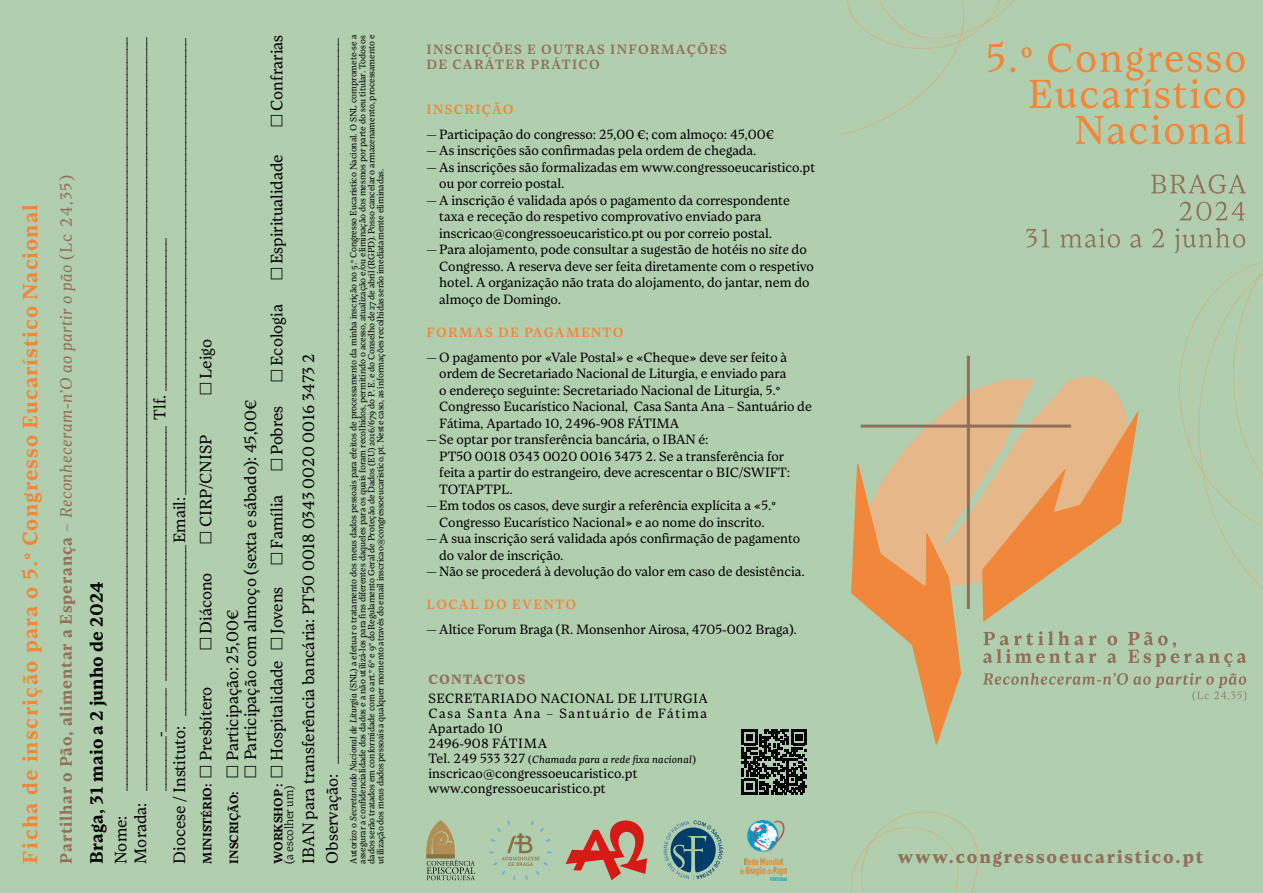
<style>
.page{position:relative;width:1263px;height:893px;background:#b1cfae}
.page>*{position:absolute;margin:0;border:0;box-sizing:border-box;transform-origin:0 0}
.t1{font:700 21px "Loretta";letter-spacing:.05em;color:#f1873b}
.t2{font:800 18px "Loretta";letter-spacing:.1em;color:#916f5b}
.t3{font:700 18px "Loretta";letter-spacing:.01em;color:#000}
.t4{font:16.5px/26.5px "Loretta";color:#000}
.t5{font:700 16.5px "Loretta";letter-spacing:.05em;color:#916f5b}
.t6{font:13.5px/16.5px "Loretta";color:#000}
.t7{font:13.5px/15px "Loretta";letter-spacing:.03em;color:#000}
.t8{font:600 13.5px/15px "Loretta";letter-spacing:.1em;color:#916f5b}
.t9{font:600 13.5px "Loretta";letter-spacing:.1em;color:#f1873b}
.t10{font:800 13.5px "Loretta";letter-spacing:.1em;color:#916f5b}
.t11{font:700 12px "Loretta";color:#000}
.t12{font:300 12px "Loretta";letter-spacing:-.01em;color:#000}
.t13{font:italic 10.5px "Loretta";letter-spacing:.01em;color:#000}
.t14{font:9px/9px "Loretta";letter-spacing:-.01em;color:#000;text-align:justify}
.s1{font-weight:500}
.s2{font-weight:400;font-style:italic}
.s3{font-weight:400}
.s4{font-weight:700}
.s5{font-size:16.5px}
.s6{font-weight:400;font-size:16.5px}
.s7{font-style:italic}
.s8{font-weight:700;font-size:12px}
.s9{font-style:normal;font-size:13.5px}
.s10{font-style:normal}
</style>
<div class="page">
<svg style="left:851px;top:811px;width:127px;height:82px"></svg>
<svg style="left:427px;top:860px;width:48px;height:20px"></svg>
<svg style="left:426px;top:820px;width:29px;height:34px"></svg>
<div style="left:426px;top:854px;width:29px;height:4px;background:#8a7141;border:1px solid #8a7141"></div>
<svg style="left:742px;top:729px;width:65px;height:65px"></svg>
<svg style="left:983px;top:673px;width:263px;height:28px"></svg>
<svg style="left:840px;top:0;width:405px;height:144px"></svg>
<svg style="left:1151px;top:174px;width:95px;height:20px"></svg>
<svg style="left:860px;top:387px;width:122px;height:198px"></svg>
<svg style="left:851px;top:464px;width:110px;height:281px"></svg>
<svg style="left:982px;top:202px;width:281px;height:465px"></svg>
<hr style="left:967px;top:356px;width:3px;height:253px;background:#916f5b">
<hr style="left:861px;top:425px;width:210px;height:3px;background:#916f5b">
<svg style="left:489px;top:820px;width:63px;height:60px"></svg>
<svg style="left:566px;top:820px;width:158px;height:60px"></svg>
<img style="left:740px;top:820px;width:47px;height:60px">
<h1 class="t1" style="left:19px;top:863px;width:660px;rotate:-90deg">Ficha de inscrição para o 5.º Congresso Eucarístico Nacional</h1>
<p class="t5" style="left:57px;top:863px;width:690px;rotate:-90deg">Partilhar o Pão, alimentar a Esperança <span class="s1">–</span> <span class="s2">Reconheceram-n’O ao partir o pão</span> <span class="s3">(Lc 24,35)</span></p>
<h2 class="t3" style="left:87px;top:863px;width:284px;rotate:-90deg">Braga, 31 maio a 2 junho de 2024</h2>
<p class="t4" style="left:108px;top:791px;width:755px;rotate:-90deg">____________________________________________________________________________________________________________________________</p>
<p class="t4" style="left:127px;top:863px;width:828px;rotate:-90deg">Morada: ____________________________________________________________________________________________________________________________</p>
<p class="t4" style="left:166px;top:863px;width:827px;rotate:-90deg">Diocese / Instituto: ____________________________ Email: __________________________________________________________________________</p>
<p class="t4" style="left:147px;top:791px;width:554px;rotate:-90deg">_________-_______ __________________________________________ Tlf. _________________________</p>
<p class="t4" style="left:108px;top:863px;width:49px;rotate:-90deg">Nome:</p>
<p class="t4" style="left:193px;top:396px;width:58px;rotate:-90deg"><span class="s4">□</span> Leigo</p>
<p class="t4" style="left:193px;top:545px;width:111px;rotate:-90deg"><span class="s4">□</span> CIRP/CNISP</p>
<p class="t4" style="left:193px;top:651px;width:80px;rotate:-90deg"><span class="s4">□</span> Diácono</p>
<p class="t11" style="left:201px;top:863px;width:178px;rotate:-90deg">MINISTÉRIO: <span class="s5">□</span> <span class="s6">Presbítero</span></p>
<p class="t4" style="left:297px;top:863px;width:827px;line-height:23.7px;rotate:-90deg">IBAN para transferência bancária: PT50 0018 0343 0020 0016 3473 2<br>Observação: _______________________________________________________________________________________________________________________</p>
<p class="t14" style="left:349px;top:863px;width:830px;rotate:-90deg">Autorizo o <span class="s7">Secretariado Nacional de Liturgia</span> (SNL) a efetuar o tratamento dos meus dados pessoais para efeitos de processamento da minha inscrição no 5.º Congresso Eucarístico Nacional. O SNL compromete-se a assegurar a confidencialidade dos dados e a não utilizá-los para fins diferentes daqueles para os quais foram recolhidos, permitindo o acesso, atualização e/ou eliminação dos mesmos por parte do seu titular. Todos os dados serão tratados em conformidade com o art.º 6º e 9º do Regulamento Geral de Proteção de Dados (EU) 2016/679 do P. E. e do Conselho de 27 de abril (RGPD). Posso cancelar o armazenamento, processamento e utilização dos meus dados pessoais a qualquer momento através do email inscricao@congressoeucaristico.pt. Neste caso, as informações recolhidas serão imediatamente eliminadas.</p>
<p class="t4" style="left:264px;top:128px;width:94px;rotate:-90deg"><span class="s4">□</span> Confrarias</p>
<p class="t4" style="left:264px;top:281px;width:128px;rotate:-90deg"><span class="s4">□</span> Espiritualidade</p>
<p class="t4" style="left:264px;top:383px;width:80px;rotate:-90deg"><span class="s4">□</span> Ecologia</p>
<p class="t4" style="left:237px;top:863px;width:466px;text-indent:85px;rotate:-90deg"><span class="s4">□</span> Participação com almoço (sexta e sábado): 45,00€<br><span class="s8">WORKSHOP :</span> <span class="s4">□</span> Hospitalidade <span class="s4">□</span> Jovens</p>
<p class="t4" style="left:264px;top:472px;width:68px;rotate:-90deg"><span class="s4">□</span> Pobres</p>
<p class="t4" style="left:264px;top:566px;width:72px;rotate:-90deg"><span class="s4">□</span> Família</p>
<p class="t4" style="left:219px;top:863px;width:255px;rotate:-90deg"><span class="s8">INSCRIÇÃO:</span> <span class="s4">□</span> Participação: 25,00€</p>
<p class="t12" style="left:283px;top:863px;width:79px;rotate:-90deg">(a escolher um)</p>
<p class="t8" style="left:426px;top:42px;width:302px">INSCRIÇÕES E OUTRAS INFORMAÇÕES<br>DE CARÁTER PRÁTICO</p>
<p class="t9" style="left:426px;top:102px;width:89px">INSCRIÇÃO</p>
<p class="t6" style="left:426px;top:126px;width:349px">— Participação do congresso: 25,00 €; com almoço: 45,00€</p>
<p class="t6" style="left:426px;top:142px;width:332px">— As inscrições são confirmadas pela ordem de chegada.</p>
<p class="t6" style="left:439px;top:159px;width:377px;text-indent:-13px">— As inscrições são formalizadas em www.congressoeucaristico.pt ou por correio postal.</p>
<p class="t6" style="left:439px;top:192px;width:352px;text-indent:-13px">— A inscrição é validada após o pagamento da correspondente taxa e receção do respetivo comprovativo enviado para inscricao@congressoeucaristico.pt ou por correio postal.</p>
<p class="t6" style="left:439px;top:241px;width:376px;text-indent:-13px">— Para alojamento, pode consultar a sugestão de hotéis no <span class="s7">site</span> do Congresso. A reserva deve ser feita diretamente com o respetivo hotel. A organização não trata do alojamento, do jantar, nem do almoço de Domingo.</p>
<p class="t9" style="left:426px;top:325px;width:199px">FORMAS DE PAGAMENTO</p>
<p class="t6" style="left:439px;top:349px;width:374px;text-indent:-13px">— O pagamento por «Vale Postal» e «Cheque» deve ser feito à ordem de Secretariado Nacional de Liturgia, e enviado para<br>o endereço seguinte: Secretariado Nacional de Liturgia, 5.º Congresso Eucarístico Nacional, Casa Santa Ana – Santuário de Fátima, Apartado 10, 2496-908 FÁTIMA</p>
<p class="t6" style="left:439px;top:431px;width:352px;text-indent:-13px">— Se optar por transferência bancária, o IBAN é:<br>PT50 0018 0343 0020 0016 3473 2. Se a transferência for feita a partir do estrangeiro, deve acrescentar o BIC/SWIFT:<br>TOTAPTPL.</p>
<p class="t6" style="left:426px;top:497px;width:351px;text-align:center">— Em todos os casos, deve surgir a referência explícita a «5.º<br>Congresso Eucarístico Nacional» e ao nome do inscrito.</p>
<p class="t6" style="left:439px;top:530px;width:362px;text-indent:-13px">— A sua inscrição será validada após confirmação de pagamento do valor de inscrição.</p>
<p class="t6" style="left:426px;top:563px;width:380px">— Não se procederá à devolução do valor em caso de desistência.</p>
<p class="t9" style="left:426px;top:597px;width:151px">LOCAL DO EVENTO</p>
<p class="t6" style="left:426px;top:621px;width:372px">— Altice Forum Braga (R. Monsenhor Airosa, 4705-002 Braga).</p>
<p class="t10" style="left:428px;top:672px;width:98px">CONTACTOS</p>
<p class="t7" style="left:428px;top:691px;width:281px">SECRETARIADO NACIONAL DE LITURGIA<br>Casa Santa Ana – Santuário de Fátima<br>Apartado 10<br>2496-908 FÁTIMA</p>
<p class="t13" style="left:428px;top:754px;width:269px"><span class="s9">Tel. 249 533 327</span> <span class="s10">(</span>Chamada para a rede fixa nacional<span class="s10">)</span></p>
<p class="t6" style="left:428px;top:766px;width:211px;line-height:15px">inscricao@congressoeucaristico.pt www.congressoeucaristico.pt</p>
<h2 class="t2" style="left:898px;top:847px;width:307px">www.congressoeucaristico.pt</h2>
</div>
